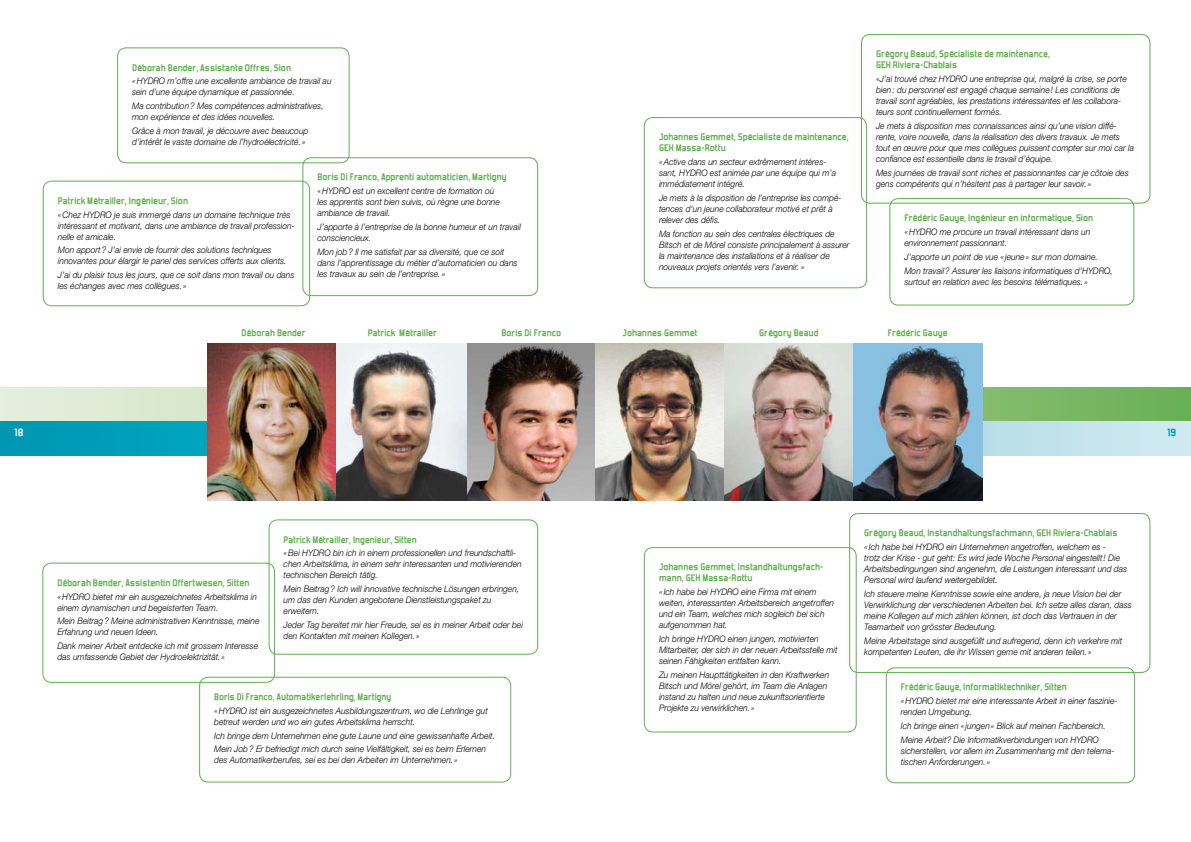
<style>
.page{position:relative;width:1191px;height:842px;background:#fff}
.page>*{position:absolute;margin:0;border:0;box-sizing:border-box;transform-origin:0 0}
.t1{font:700 12px "Forgotten Futurist";color:#fff}
.t2{font:700 12px "Forgotten Futurist";color:#0095b1}
.t3{font:700 11px/11px "Forgotten Futurist";color:#63ae52;scale:.96 1}
.t4{font:700 11px "Forgotten Futurist";color:#63ae52;scale:.94 1}
.t5{font:italic 300 9px/11px "Helvetica Neue";color:#000;scale:.94 1}
</style>
<div class="page">
<div style="left:0;top:388px;width:595px;height:34px;background:#dfebd6"></div>
<div style="left:0;top:422px;width:595px;height:34px;background:#009db8"></div>
<svg style="left:983px;top:388px;width:208px;height:34px;background:#79b765"></svg>
<div style="left:595px;top:422px;width:596px;height:34px;background:linear-gradient(to bottom,#c5e4ec,#c5e4ec)"></div>
<img style="left:207px;top:344px;width:776px;height:157px">
<div style="left:889px;top:198px;width:245px;height:107px;border:1px solid #63ae52;border-radius:9px"></div>
<div style="left:886px;top:667px;width:249px;height:116px;border:1px solid #63ae52;border-radius:9px"></div>
<div style="left:644px;top:117px;width:223px;height:171px;border:1px solid #63ae52;border-radius:9px"></div>
<div style="left:644px;top:547px;width:212px;height:185px;border:1px solid #63ae52;border-radius:9px"></div>
<div style="left:302px;top:157px;width:236px;height:139px;border:1px solid #63ae52;border-radius:9px"></div>
<div style="left:199px;top:677px;width:312px;height:105px;border:1px solid #63ae52;border-radius:9px"></div>
<div style="left:43px;top:181px;width:267px;height:125px;border:1px solid #63ae52;border-radius:9px"></div>
<div style="left:269px;top:519px;width:269px;height:136px;border:1px solid #63ae52;border-radius:9px"></div>
<div style="left:861px;top:34px;width:289px;height:170px;border:1px solid #63ae52;border-radius:9px"></div>
<div style="left:849px;top:513px;width:301px;height:160px;border:1px solid #63ae52;border-radius:9px"></div>
<div style="left:117px;top:47px;width:232px;height:116px;border:1px solid #63ae52;border-radius:9px"></div>
<div style="left:42px;top:563px;width:233px;height:120px;border:1px solid #63ae52;border-radius:9px"></div>
<p class="t3" style="left:132px;top:63px;width:167px">Déborah Bender, Assistante Offres, Sion</p>
<p class="t5" style="left:132px;top:76px;width:214px">«HYDRO m’offre une excellente ambiance de travail au sein d’une équipe dynamique et passionnée.</p>
<p class="t5" style="left:132px;top:100px;width:205px">Ma contribution? Mes compétences administratives, mon expérience et des idées nouvelles.</p>
<p class="t5" style="left:132px;top:125px;width:189px">Grâce à mon travail, je découvre avec beaucoup d’intérêt le vaste domaine de l’hydroélectricité. »</p>
<p class="t3" style="left:58px;top:196px;width:137px">Patrick Métrailler, Ingénieur, Sion</p>
<p class="t5" style="left:58px;top:209px;width:254px">«Chez HYDRO je suis immergé dans un domaine technique très intéressant et motivant, dans une ambiance de travail profession&shy;nelle et amicale.</p>
<p class="t5" style="left:58px;top:245px;width:245px">Mon apport? J’ai envie de fournir des solutions techniques innovantes pour élargir le panel des services offerts aux clients.</p>
<p class="t5" style="left:58px;top:269px;width:253px">J’ai du plaisir tous les jours, que ce soit dans mon travail ou dans les échanges avec mes collègues. »</p>
<p class="t3" style="left:317px;top:173px;width:199px">Boris Di Franco, Apprenti automaticien, Martigny</p>
<p class="t5" style="left:317px;top:185px;width:196px">«HYDRO est un excellent centre de formation où les apprentis sont bien suivis, où règne une bonne ambiance de travail.</p>
<p class="t5" style="left:317px;top:221px;width:218px">J’apporte à l’entreprise de la bonne humeur et un travail consciencieux.</p>
<p class="t5" style="left:317px;top:246px;width:214px">Mon job? Il me satisfait par sa diversité, que ce soit dans l’apprentissage du métier d’automaticien ou dans les travaux au sein de l’entreprise. »</p>
<p class="t3" style="left:659px;top:132px;width:199px">Johannes Gemmet, Spécialiste de maintenance,<br>GEH Massa-Rottu</p>
<p class="t5" style="left:659px;top:156px;width:190px">«Active dans un secteur extrêmement intéres&shy;sant, HYDRO est animée par une équipe qui m’a immédiatement intégré.</p>
<p class="t5" style="left:659px;top:192px;width:196px">Je mets à la disposition de l’entreprise les compé&shy;tences d‘un jeune collaborateur motivé et prêt à relever des défis.</p>
<p class="t5" style="left:659px;top:228px;width:204px">Ma fonction au sein des centrales électriques de Bitsch et de Mörel consiste principalement à assurer la maintenance des installations et à réaliser de nouveaux projets orientés vers l’avenir. »</p>
<p class="t3" style="left:876px;top:49px;width:183px">Grégory Beaud, Spécialiste de maintenance,<br>GEH Riviera-Chablais««</p>
<p class="t5" style="left:876px;top:73px;width:268px">«J’ai trouvé chez HYDRO une entreprise qui, malgré la crise, se porte bien: du personnel est engagé chaque semaine! Les conditions de travail sont agréables, les prestations intéressantes et les collabora&shy;teurs sont continuellement formés.</p>
<p class="t5" style="left:876px;top:120px;width:276px">Je mets à disposition mes connaissances ainsi qu’une vision diffé&shy;rente, voire nouvelle, dans la réalisation des divers travaux. Je mets tout en œuvre pour que mes collègues puissent compter sur moi car la confiance est essentielle dans le travail d’équipe.</p>
<p class="t5" style="left:876px;top:167px;width:270px">Mes journées de travail sont riches et passionnantes car je côtoie des gens compétents qui n’hésitent pas à partager leur savoir. »</p>
<p class="t3" style="left:904px;top:213px;width:198px">Frédéric Gauye, Ingénieur en informatique, Sion</p>
<p class="t5" style="left:904px;top:226px;width:199px">«HYDRO me procure un travail intéressant dans un environnement passionnant.</p>
<p class="t5" style="left:904px;top:250px;width:223px;line-height:13.8px">J’apporte un point de vue « jeune» sur mon domaine.<br>Mon travail? Assurer les liaisons informatiques d’HYDRO,</p>
<p class="t5" style="left:904px;top:276px;width:197px">surtout en relation avec les besoins télématiques. »</p>
<p class="t3" style="left:241px;top:328px;width:68px">Déborah Bender</p>
<p class="t3" style="left:368px;top:328px;width:73px">Patrick Métrailler</p>
<p class="t3" style="left:501px;top:328px;width:64px">Boris Di Franco</p>
<p class="t3" style="left:622px;top:328px;width:80px">Johannes Gemmet</p>
<p class="t3" style="left:759px;top:328px;width:63px">Grégory Beaud</p>
<p class="t3" style="left:887px;top:328px;width:64px">Frédéric Gauye</p>
<h1 class="t1" style="left:15px;top:427px;width:10px">18</h1>
<h1 class="t2" style="left:1167px;top:427px;width:10px">19</h1>
<p class="t3" style="left:57px;top:578px;width:202px">Déborah Bender, Assistentin Offertwesen, Sitten</p>
<p class="t5" style="left:57px;top:591px;width:214px">«HYDRO bietet mir ein ausgezeichnetes Arbeitsklima in einem dynamischen und begeisterten Team.</p>
<p class="t5" style="left:57px;top:616px;width:216px">Mein Beitrag? Meine administrativen Kenntnisse, meine<br>Erfahrung und neuen Ideen.</p>
<p class="t5" style="left:57px;top:640px;width:215px">Dank meiner Arbeit entdecke ich mit grossem Interesse das umfassende Gebiet der Hydroelektrizität. »</p>
<p class="t4" style="left:284px;top:534px;width:143px">Patrick Métrailler, Ingenieur, Sitten</p>
<p class="t5" style="left:284px;top:548px;width:255px">«Bei HYDRO bin ich in einem professionellen und freundschaftli&shy;chen Arbeitsklima, in einem sehr interessanten und motivierenden technischen Bereich tätig.</p>
<p class="t5" style="left:284px;top:583px;width:252px">Mein Beitrag? Ich will innovative technische Lösungen erbringen, um das den Kunden angebotene Dienstleistungspaket zu erweitern.</p>
<p class="t5" style="left:284px;top:619px;width:256px">Jeder Tag bereitet mir hier Freude, sei es in meiner Arbeit oder bei den Kontakten mit meinen Kollegen. »</p>
<p class="t4" style="left:214px;top:692px;width:190px">Boris Di Franco, Automatikerlehrling, Martigny</p>
<p class="t5" style="left:214px;top:705px;width:293px">«HYDRO ist ein ausgezeichnetes Ausbildungszentrum, wo die Lehrlinge gut betreut werden und wo ein gutes Arbeitsklima herrscht.</p>
<p class="t5" style="left:214px;top:728px;width:300px;line-height:13.8px">Ich bringe dem Unternehmen eine gute Laune und eine gewissenhafte Arbeit.<br>Mein Job? Er befriedigt mich durch seine Vielfältigkeit, sei es beim Erlernen</p>
<p class="t5" style="left:214px;top:754px;width:261px">des Automatikerberufes, sei es bei den Arbeiten im Unternehmen. »</p>
<p class="t3" style="left:659px;top:562px;width:173px">Johannes Gemmet, Instandhaltungsfach&shy;mann, GEH Massa-Rottu</p>
<p class="t5" style="left:659px;top:586px;width:188px">« Ich habe bei HYDRO eine Firma mit einem weiten, interessanten Arbeitsbereich angetroffen und ein Team, welches mich sogleich bei sich aufgenommen hat.</p>
<p class="t5" style="left:659px;top:633px;width:192px">Ich bringe HYDRO einen jungen, motivierten<br>Mitarbeiter, der sich in der neuen Arbeitsstelle mit seinen Fähigkeiten entfalten kann.</p>
<p class="t5" style="left:659px;top:669px;width:183px">Zu meinen Haupttätigkeiten in den Kraftwerken Bitsch und Mörel gehört, im Team die Anlagen instand zu halten und neue zukunftsorientierte Projekte zu verwirklichen. »</p>
<p class="t3" style="left:864px;top:528px;width:265px">Grégory Beaud, Instandhaltungsfachmann, GEH Riviera-Chablais</p>
<p class="t5" style="left:864px;top:541px;width:281px">« Ich habe bei HYDRO ein Unternehmen angetroffen, welchem es -<br>trotz der Krise - gut geht: Es wird jede Woche Personal eingestellt! Die Arbeitsbedingungen sind angenehm, die Leistungen interessant und das Personal wird laufend weitergebildet.</p>
<p class="t5" style="left:864px;top:588px;width:286px">Ich steuere meine Kenntnisse sowie eine andere, ja neue Vision bei der Verwirklichung der verschiedenen Arbeiten bei. Ich setze alles daran, dass meine Kollegen auf mich zählen können, ist doch das Vertrauen in der Teamarbeit von grösster Bedeutung.</p>
<p class="t5" style="left:864px;top:635px;width:276px">Meine Arbeitstage sind ausgefüllt und aufregend, denn ich verkehre mit kompetenten Leuten, die ihr Wissen gerne mit anderen teilen. »</p>
<p class="t4" style="left:901px;top:682px;width:178px">Frédéric Gauye, Informatiktechniker, Sitten</p>
<p class="t5" style="left:901px;top:695px;width:232px">«HYDRO bietet mir eine interessante Arbeit in einer faszinie&shy;renden Umgebung.</p>
<p class="t5" style="left:901px;top:719px;width:219px;line-height:13.8px">Ich bringe einen « jungen» Blick auf meinen Fachbereich.<br>Meine Arbeit? Die Informatikverbindungen von HYDRO</p>
<p class="t5" style="left:901px;top:745px;width:229px">sicherstellen, vor allem im Zusammenhang mit den telema&shy;tischen Anforderungen. »</p>
</div>
